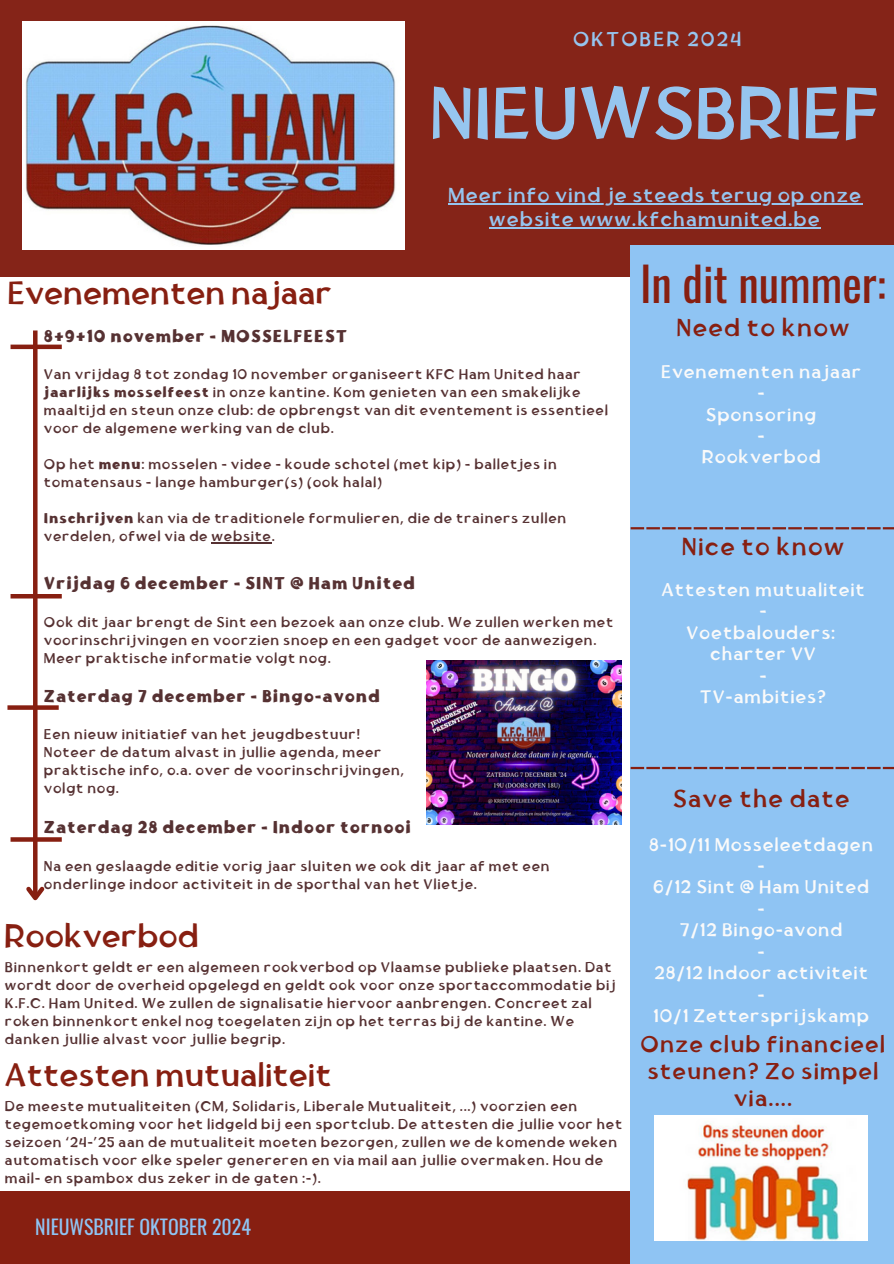
<style>
.page{position:relative;width:894px;height:1264px;background:#fff}
.page>*{position:absolute;margin:0;border:0;box-sizing:border-box;transform-origin:0 0}
.t1{font:71.4px "Tufuli Arabic";color:#96c5ef}
.t2{font:46.35px "Oswald";color:#871f11}
.t3{font:31.65px "Tufuli Arabic";color:#871f11}
.t4{font:24px "Tufuli Arabic";letter-spacing:.05em;color:#871f11}
.t5{font:22.5px/27px "Tufuli Arabic";letter-spacing:.05em;color:#871f11;text-align:center}
.t6{font:19.8px/23.7px "Tufuli Arabic";letter-spacing:.05em;color:#96c5ef;text-align:center}
.t7{font:19.8px "Oswald";color:#8fc4f3}
.t8{font:19.8px "Tufuli Arabic";letter-spacing:.1em;color:#96c5ef}
.t9{font:18px/21.5px "Tufuli Arabic";letter-spacing:.05em;color:#fafafa;text-align:center}
.t10{font:700 16.95px "Tufuli Arabic";letter-spacing:.05em;color:#563132}
.t11{font:13.95px/18px "Tufuli Arabic";letter-spacing:.05em;color:#563132}
.s1{font-weight:700}
</style>
<div class="page">
<div style="left:0;top:0;width:893px;height:277px;background:#852418"></div>
<img style="left:23px;top:22px;width:381px;height:227px">
<div style="left:0;top:1191px;width:893px;height:72px;background:#871f11"></div>
<div style="left:630px;top:245px;width:263px;height:1018px;background:#8fc4f3"></div>
<img style="left:654px;top:1115px;width:213px;height:125px">
<svg style="left:630px;top:527px;width:264px;height:2px"></svg>
<svg style="left:630px;top:767px;width:264px;height:2px"></svg>
<img style="left:427px;top:661px;width:194px;height:163px">
<hr style="left:448px;top:203px;width:413px;height:1px;background:#96c5ef">
<hr style="left:489px;top:227px;width:85px;height:1px;background:#96c5ef">
<hr style="left:574px;top:227px;width:246px;height:1px;background:#96c5ef">
<hr style="left:211px;top:542px;width:61px;height:1px;background:#563132">
<div style="left:33px;top:330px;width:5px;height:568px;background:#871f11"></div>
<svg style="left:26px;top:882px;width:19px;height:19px"></svg>
<hr style="left:11px;top:594px;width:51px;height:4px;background:#871f11">
<div style="left:11px;top:344px;width:51px;height:5px;background:#871f11"></div>
<svg style="left:7px;top:705px;width:52px;height:4px"></svg>
<svg style="left:11px;top:837px;width:51px;height:4px"></svg>
<p class="t8" style="left:573px;top:31px;width:170px">OKTOBER 2024</p>
<h6 class="t1" style="left:429px;top:85px;width:451px">NIEUWSBRIEF</h6>
<h2 class="t6" style="left:448px;top:185px;width:414px">Meer info vind je steeds terug op onze website www.kfchamunited.be</h2>
<h6 class="t3" style="left:7px;top:280px;width:326px">Evenementen najaar</h6>
<h4 class="t10" style="left:44px;top:329px;width:305px">8+9+10 november - MOSSELFEEST</h4>
<h6 class="t11" style="left:44px;top:367px;width:565px">Van vrijdag 8 tot zondag 10 november organiseert KFC Ham United haar <span class="s1">jaarlijks mosselfeest</span> in onze kantine. Kom genieten van een smakelijke maaltijd en steun onze club: de opbrengst van dit eventement is essentieel voor de algemene werking van de club.</h6>
<h4 class="t11" style="left:44px;top:457px;width:514px">Op het <span class="s1">menu</span>: mosselen - videe - koude schotel (met kip) - balletjes in tomatensaus - lange hamburger(s) (ook halal)</h4>
<p class="t11" style="left:44px;top:511px;width:523px"><span class="s1">Inschrijven</span> kan via de traditionele formulieren, die de trainers zullen verdelen, ofwel via de website.</p>
<p class="t10" style="left:44px;top:576px;width:372px">Vrijdag 6 december - SINT @ Ham United</p>
<p class="t11" style="left:44px;top:614px;width:570px">Ook dit jaar brengt de Sint een bezoek aan onze club. We zullen werken met voorinschrijvingen en voorzien snoep en een gadget voor de aanwezigen.<br>Meer praktische informatie volgt nog.</p>
<p class="t10" style="left:44px;top:688px;width:337px">Zaterdag 7 december - Bingo-avond</p>
<p class="t11" style="left:44px;top:726px;width:317px">Een nieuw initiatief van het jeugdbestuur!</p>
<p class="t11" style="left:44px;top:744px;width:339px">Noteer de datum alvast in jullie agenda, meer</p>
<p class="t11" style="left:44px;top:762px;width:361px">praktische info, o.a. over de voorinschrijvingen,</p>
<h3 class="t11" style="left:44px;top:780px;width:77px">volgt nog.</h3>
<p class="t10" style="left:44px;top:820px;width:368px">Zaterdag 28 december - Indoor tornooi</p>
<h3 class="t11" style="left:44px;top:858px;width:507px">Na een geslaagde editie vorig jaar sluiten we ook dit jaar af met een onderlinge indoor activiteit in de sporthal van het Vlietje.</h3>
<p class="t3" style="left:4px;top:923px;width:196px">Rookverbod</p>
<p class="t11" style="left:5px;top:959px;width:612px">Binnenkort geldt er een algemeen rookverbod op Vlaamse publieke plaatsen. Dat wordt door de overheid opgelegd en geldt ook voor onze sportaccommodatie bij K.F.C. Ham United. We zullen de signalisatie hiervoor aanbrengen. Concreet zal roken binnenkort enkel nog toegelaten zijn op het terras bij de kantine. We danken jullie alvast voor jullie begrip.</p>
<p class="t3" style="left:4px;top:1062px;width:329px">Attesten mutualiteit</p>
<p class="t11" style="left:5px;top:1098px;width:618px">De meeste mutualiteiten (CM, Solidaris, Liberale Mutualiteit, ...) voorzien een tegemoetkoming voor het lidgeld bij een sportclub. De attesten die jullie voor het seizoen ‘24-’25 aan de mutualiteit moeten bezorgen, zullen we de komende weken automatisch voor elke speler genereren en via mail aan jullie overmaken. Hou de mail- en spambox dus zeker in de gaten :-).</p>
<h4 class="t7" style="left:35px;top:1211px;width:217px">NIEUWSBRIEF OKTOBER 2024</h4>
<p class="t2" style="left:639px;top:248px;width:247px">In dit nummer:</p>
<h3 class="t4" style="left:676px;top:317px;width:174px">Need to know</h3>
<p class="t9" style="left:660px;top:363px;width:202px">Evenementen najaar -<br>Sponsoring<br>-<br>Rookverbod</p>
<h4 class="t4" style="left:681px;top:537px;width:164px">Nice to know</h4>
<h1 class="t9" style="left:661px;top:580px;width:205px">Attesten mutualiteit -<br>Voetbalouders: charter VV<br>-<br>TV-ambities?</h1>
<h6 class="t4" style="left:672px;top:788px;width:178px">Save the date</h6>
<p class="t9" style="left:649px;top:835px;width:225px">8-10/11 Mosseleetdagen -<br>6/12 Sint @ Ham United -<br>7/12 Bingo-avond<br>-<br>28/12 Indoor activiteit -<br>10/1 Zettersprijskamp</p>
<p class="t5" style="left:640px;top:1033px;width:246px">Onze club financieel steunen? Zo simpel via....</p>
</div>
